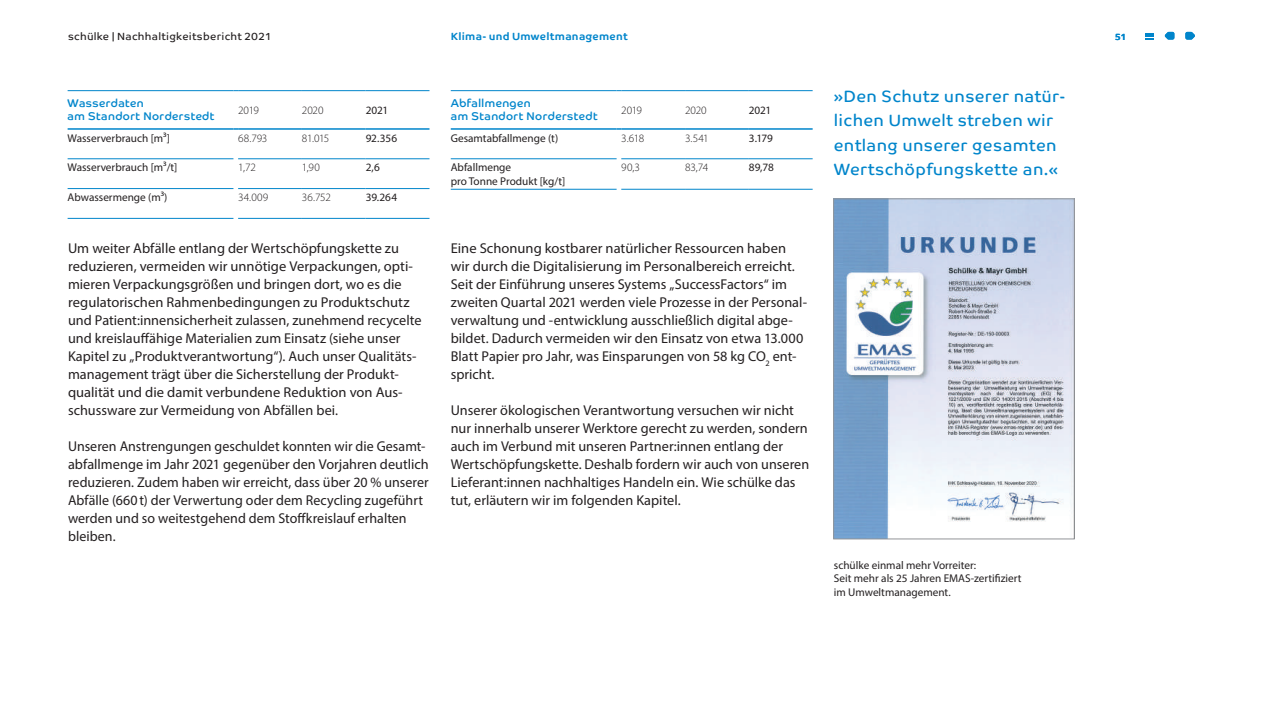
<style>
.page{position:relative;width:1263px;height:711px;background:#fff}
.page>*{position:absolute;margin:0;border:0;box-sizing:border-box;transform-origin:0 0}
.t1{font:16.5px/24.3px "Co Text";letter-spacing:.02em;color:#0085cb}
.t2{font:14.25px/18px "Myriad Pro";color:#231f20}
.t3{font:11.25px/13.5px "Myriad Pro";color:#231f20}
.t4{font:300 11.25px "Myriad Pro";letter-spacing:-.015em;color:#231f20}
.t5{font:11.25px/13.5px "Co Headline";letter-spacing:.045em;color:#0085cb}
.t6{font:10.5px "Co Text";letter-spacing:.025em;color:#231f20}
.t7{font:700 10.5px "Co Text";letter-spacing:.025em;color:#0085cb}
.t8{font:700 9.15px "Co Text";color:#0085cb}
</style>
<div class="page">
<hr style="left:302px;top:158px;width:64px;height:1px;background:#0085cb">
<hr style="left:238px;top:218px;width:64px;height:1px;background:#0085cb">
<hr style="left:366px;top:218px;width:63px;height:1px;background:#0085cb">
<hr style="left:238px;top:158px;width:64px;height:1px;background:#0085cb">
<hr style="left:238px;top:188px;width:64px;height:1px;background:#0085cb">
<hr style="left:366px;top:158px;width:63px;height:1px;background:#0085cb">
<hr style="left:366px;top:188px;width:63px;height:1px;background:#0085cb">
<hr style="left:68px;top:218px;width:165px;height:1px;background:#0085cb">
<hr style="left:302px;top:188px;width:64px;height:1px;background:#0085cb">
<hr style="left:302px;top:218px;width:64px;height:1px;background:#0085cb">
<hr style="left:68px;top:90px;width:165px;height:1px;background:#0085cb">
<hr style="left:238px;top:90px;width:64px;height:1px;background:#0085cb">
<hr style="left:302px;top:90px;width:64px;height:1px;background:#0085cb">
<hr style="left:366px;top:90px;width:63px;height:1px;background:#0085cb">
<hr style="left:68px;top:128px;width:165px;height:2px;background:#0085cb">
<hr style="left:238px;top:128px;width:64px;height:2px;background:#0085cb">
<hr style="left:302px;top:128px;width:64px;height:2px;background:#0085cb">
<hr style="left:366px;top:128px;width:63px;height:2px;background:#0085cb">
<hr style="left:68px;top:158px;width:165px;height:1px;background:#0085cb">
<hr style="left:68px;top:188px;width:165px;height:1px;background:#0085cb">
<hr style="left:685px;top:158px;width:64px;height:1px;background:#0085cb">
<hr style="left:621px;top:158px;width:64px;height:1px;background:#0085cb">
<hr style="left:621px;top:189px;width:64px;height:1px;background:#0085cb">
<hr style="left:749px;top:158px;width:64px;height:1px;background:#0085cb">
<hr style="left:749px;top:189px;width:64px;height:1px;background:#0085cb">
<hr style="left:685px;top:189px;width:64px;height:1px;background:#0085cb">
<hr style="left:451px;top:90px;width:166px;height:1px;background:#0085cb">
<hr style="left:621px;top:90px;width:64px;height:1px;background:#0085cb">
<hr style="left:685px;top:90px;width:64px;height:1px;background:#0085cb">
<hr style="left:749px;top:90px;width:64px;height:1px;background:#0085cb">
<hr style="left:451px;top:128px;width:166px;height:2px;background:#0085cb">
<hr style="left:621px;top:128px;width:64px;height:2px;background:#0085cb">
<hr style="left:685px;top:128px;width:64px;height:2px;background:#0085cb">
<hr style="left:749px;top:128px;width:64px;height:2px;background:#0085cb">
<hr style="left:451px;top:158px;width:166px;height:1px;background:#0085cb">
<hr style="left:451px;top:189px;width:166px;height:1px;background:#0085cb">
<img style="left:835px;top:200px;width:237px;height:336px">
<div style="left:833px;top:198px;width:241px;height:340px;border:1px solid #939598"></div>
<svg style="left:1145px;top:33px;width:8px;height:7px"></svg>
<svg style="left:1165px;top:32px;width:9px;height:8px"></svg>
<svg style="left:1185px;top:32px;width:10px;height:8px"></svg>
<p class="t6" style="left:68px;top:30px;width:205px">schülke | Nachhaltigkeitsbericht 2021</p>
<p class="t7" style="left:451px;top:30px;width:179px">Klima- und Umweltmanagement</p>
<p class="t8" style="left:1115px;top:31px;width:13px">51</p>
<p class="t5" style="left:68px;top:96px;width:148px">Wasserdaten<br>am Standort Norderstedt</p>
<p class="t4" style="left:238px;top:103px;width:22px">2019</p>
<p class="t4" style="left:302px;top:103px;width:23px">2020</p>
<p class="t3" style="left:366px;top:103px;width:24px">2021</p>
<p class="t3" style="left:68px;top:131px;width:104px">Wasserverbrauch [m³]</p>
<p class="t4" style="left:238px;top:131px;width:31px">68.793</p>
<p class="t4" style="left:302px;top:131px;width:29px">81.015</p>
<p class="t3" style="left:366px;top:131px;width:33px">92.356</p>
<p class="t3" style="left:68px;top:161px;width:111px">Wasserverbrauch [m³/t]</p>
<p class="t4" style="left:238px;top:161px;width:19px">1,72</p>
<p class="t4" style="left:302px;top:161px;width:19px">1,90</p>
<p class="t3" style="left:366px;top:161px;width:16px">2,6</p>
<p class="t3" style="left:68px;top:190px;width:101px">Abwassermenge (m³)</p>
<p class="t4" style="left:238px;top:191px;width:32px">34.009</p>
<p class="t4" style="left:302px;top:191px;width:31px">36.752</p>
<p class="t3" style="left:366px;top:190px;width:33px">39.264</p>
<p class="t2" style="left:68px;top:238px;width:355px">Um weiter Abfälle entlang der Wertschöpfungskette zu reduzieren, vermeiden wir unnötige Verpackungen, opti&shy;mieren Verpackungsgrößen und bringen dort, wo es die regulatorischen Rahmenbedingungen zu Produktschutz und Patient:innensicherheit zulassen, zunehmend recycelte und kreislauffähige Materialien zum Einsatz (siehe unser Kapitel zu „Produktverantwortung“). Auch unser Qualitäts&shy;management trägt über die Sicherstellung der Produkt&shy;qualität und die damit verbundene Reduktion von Aus&shy;schussware zur Vermeidung von Abfällen bei.</p>
<p class="t2" style="left:68px;top:436px;width:362px">Unseren Anstrengungen geschuldet konnten wir die Gesamt&shy;abfallmenge im Jahr 2021 gegenüber den Vorjahren deutlich reduzieren. Zudem haben wir erreicht, dass über 20 % unserer Abfälle (660t) der Verwertung oder dem Recycling zugeführt werden und so weitestgehend dem Stoffkreislauf erhalten bleiben.</p>
<p class="t5" style="left:451px;top:96px;width:148px">Abfallmengen<br>am Standort Norderstedt</p>
<p class="t4" style="left:621px;top:103px;width:22px">2019</p>
<p class="t4" style="left:685px;top:103px;width:23px">2020</p>
<p class="t3" style="left:749px;top:103px;width:24px">2021</p>
<p class="t3" style="left:451px;top:131px;width:109px">Gesamtabfallmenge (t)</p>
<p class="t4" style="left:621px;top:131px;width:24px">3.618</p>
<p class="t4" style="left:685px;top:131px;width:25px">3.541</p>
<p class="t3" style="left:749px;top:131px;width:26px">3.179</p>
<p class="t3" style="left:451px;top:161px;width:116px">Abfallmenge<br>pro Tonne Produkt [kg/t]</p>
<p class="t4" style="left:621px;top:161px;width:20px">90,3</p>
<p class="t4" style="left:685px;top:161px;width:25px">83,74</p>
<p class="t3" style="left:749px;top:161px;width:27px">89,78</p>
<p class="t2" style="left:451px;top:238px;width:358px">Eine Schonung kostbarer natürlicher Ressourcen haben wir durch die Digitalisierung im Personalbereich erreicht.<br>Seit der Einführung unseres Systems „SuccessFactors“ im zweiten Quartal 2021 werden viele Prozesse in der Personal&shy;verwaltung und -entwicklung ausschließlich digital abge&shy;bildet. Dadurch vermeiden wir den Einsatz von etwa 13.000<br>Blatt Papier pro Jahr, was Einsparungen von 58 kg CO<sub>2</sub> ent&shy;spricht.</p>
<p class="t2" style="left:451px;top:400px;width:360px">Unserer ökologischen Verantwortung versuchen wir nicht nur innerhalb unserer Werktore gerecht zu werden, sondern auch im Verbund mit unseren Partner:innen entlang der Wertschöpfungskette. Deshalb fordern wir auch von unseren Lieferant:innen nachhaltiges Handeln ein. Wie schülke das tut, erläutern wir im folgenden Kapitel.</p>
<p class="t1" style="left:834px;top:84px;width:233px">»Den Schutz unserer natür&shy;lichen Umwelt streben wir entlang unserer gesamten<br>Wertschöpfungskette an.«</p>
<p class="t3" style="left:834px;top:557px;width:189px">schülke einmal mehr Vorreiter:<br>Seit mehr als 25 Jahren EMAS-zertifiziert im Umweltmanagement.</p>
</div>
